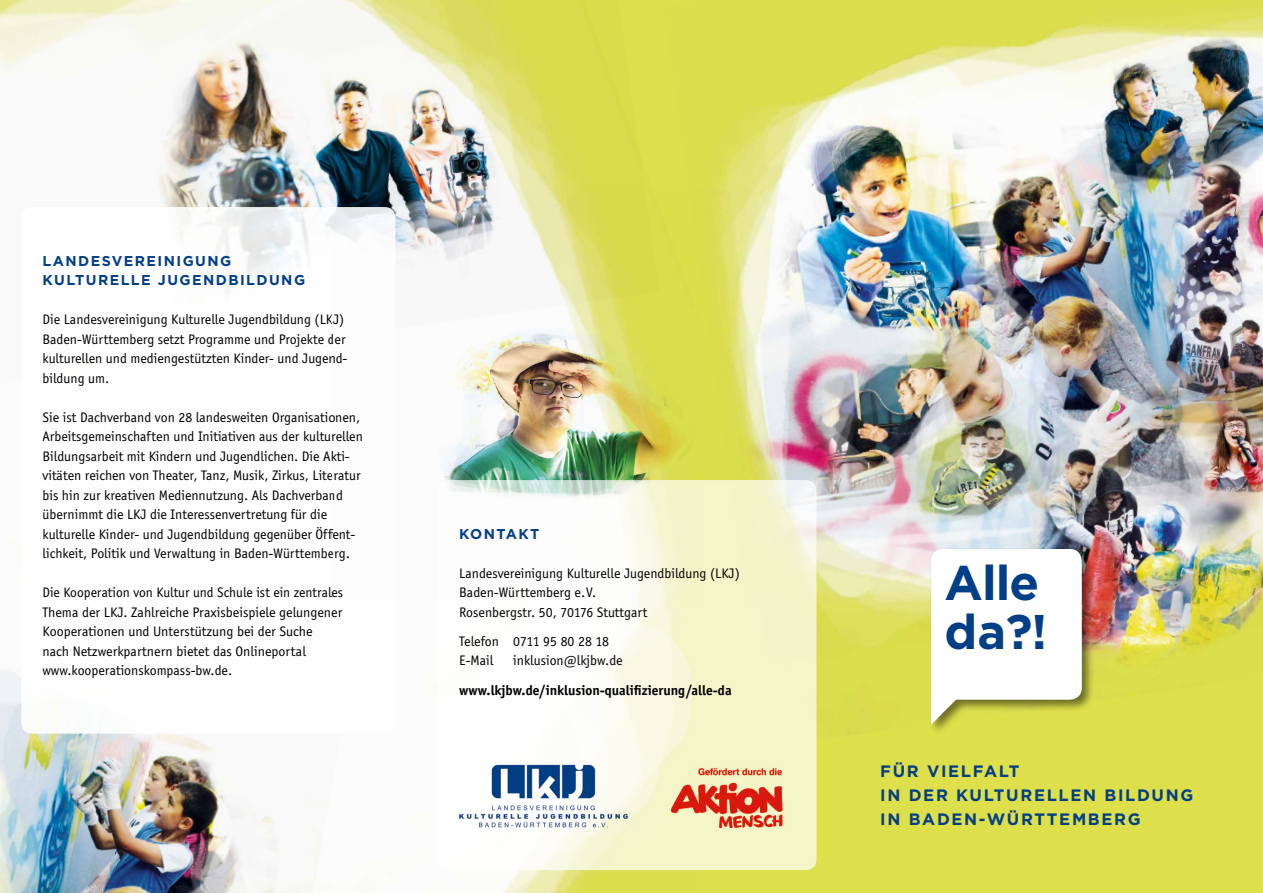
<style>
.page{position:relative;width:1263px;height:893px;background:#dddf4b}
.page>*{position:absolute;margin:0;border:0;box-sizing:border-box;transform-origin:0 0}
.t1{font:700 48.6px/48.6px "Gotham";letter-spacing:-.02em;color:#033f86}
.t2{font:700 16.5px/24px "Gotham";letter-spacing:.1em;color:#033f86}
.t3{font:14.25px/19.5px "Officina Sans";color:#000}
.t4{font:700 14.25px/19.5px "Gotham";letter-spacing:.1em;color:#033f86}
.t5{font:700 14.25px "Officina Sans";color:#000}
</style>
<div class="page">
<img style="left:710px;top:6px;width:553px;height:741px">
<img style="left:0;top:385px;width:702px;height:508px">
<img style="left:0;top:665px;width:343px;height:228px">
<div style="left:929px;top:546px;width:166px;height:191px;background:#000;opacity:.5"></div>
<div style="left:931px;top:549px;width:151px;height:151px;background:#fff;border-radius:12px"></div>
<svg style="left:931px;top:690px;width:39px;height:35px"></svg>
<img style="left:0;top:0;width:582px;height:385px">
<div style="left:21px;top:207px;width:374px;height:527px;background:#fff;border-radius:11px"></div>
<img style="left:332px;top:189px;width:471px;height:411px">
<svg style="left:438px;top:480px;width:378px;height:390px;background:#f7f8e3"></svg>
<img style="left:672px;top:764px;width:118px;height:67px">
<img style="left:450px;top:754px;width:189px;height:79px">
<p class="t4" style="left:43px;top:250px;width:264px">LANDESVEREINIGUNG<br>KULTURELLE JUGENDBILDUNG</p>
<p class="t3" style="left:43px;top:310px;width:305px">Die Landesvereinigung Kulturelle Jugendbildung (LKJ)<br>Baden-Württemberg setzt Programme und Projekte der kulturellen und mediengestützten Kinder- und Jugend&shy;bildung um.</p>
<p class="t3" style="left:43px;top:407px;width:322px">Sie ist Dachverband von 28 landesweiten Organisationen, Arbeitsgemeinschaften und Initiativen aus der kulturellen Bildungsarbeit mit Kindern und Jugendlichen. Die Akti&shy;vitäten reichen von Theater, Tanz, Musik, Zirkus, Literatur bis hin zur kreativen Mediennutzung. Als Dachverband übernimmt die LKJ die Interessenvertretung für die kulturelle Kinder- und Jugendbildung gegenüber Öffent&shy;lichkeit, Politik und Verwaltung in Baden-Württemberg.</p>
<p class="t3" style="left:43px;top:583px;width:302px">Die Kooperation von Kultur und Schule ist ein zentrales Thema der LKJ. Zahlreiche Praxisbeispiele gelungener Kooperationen und Unterstützung bei der Suche<br>nach Netzwerkpartnern bietet das Onlineportal www.kooperationskompass-bw.de.</p>
<p class="t4" style="left:459px;top:523px;width:82px">KONTAKT</p>
<p class="t3" style="left:459px;top:563px;width:282px">Landesvereinigung Kulturelle Jugendbildung (LKJ)<br>Baden-Württemberg e.V.<br>Rosenbergstr. 50, 70176 Stuttgart</p>
<p class="t3" style="left:459px;top:631px;width:151px">Telefon 0711 95 80 28 18<br>E-Mail</p>
<p class="t3" style="left:513px;top:651px;width:111px">inklusion@lkjbw.de</p>
<p class="t5" style="left:459px;top:681px;width:274px">www.lkjbw.de/inklusion-qualifizierung/alle-da</p>
<h1 class="t1" style="left:944px;top:557px;width:104px">Alle da?!</h1>
<p class="t2" style="left:880px;top:759px;width:315px">FÜR VIELFALT<br>IN DER KULTURELLEN BILDUNG<br>IN BADEN-WÜRTTEMBERG</p>
</div>
